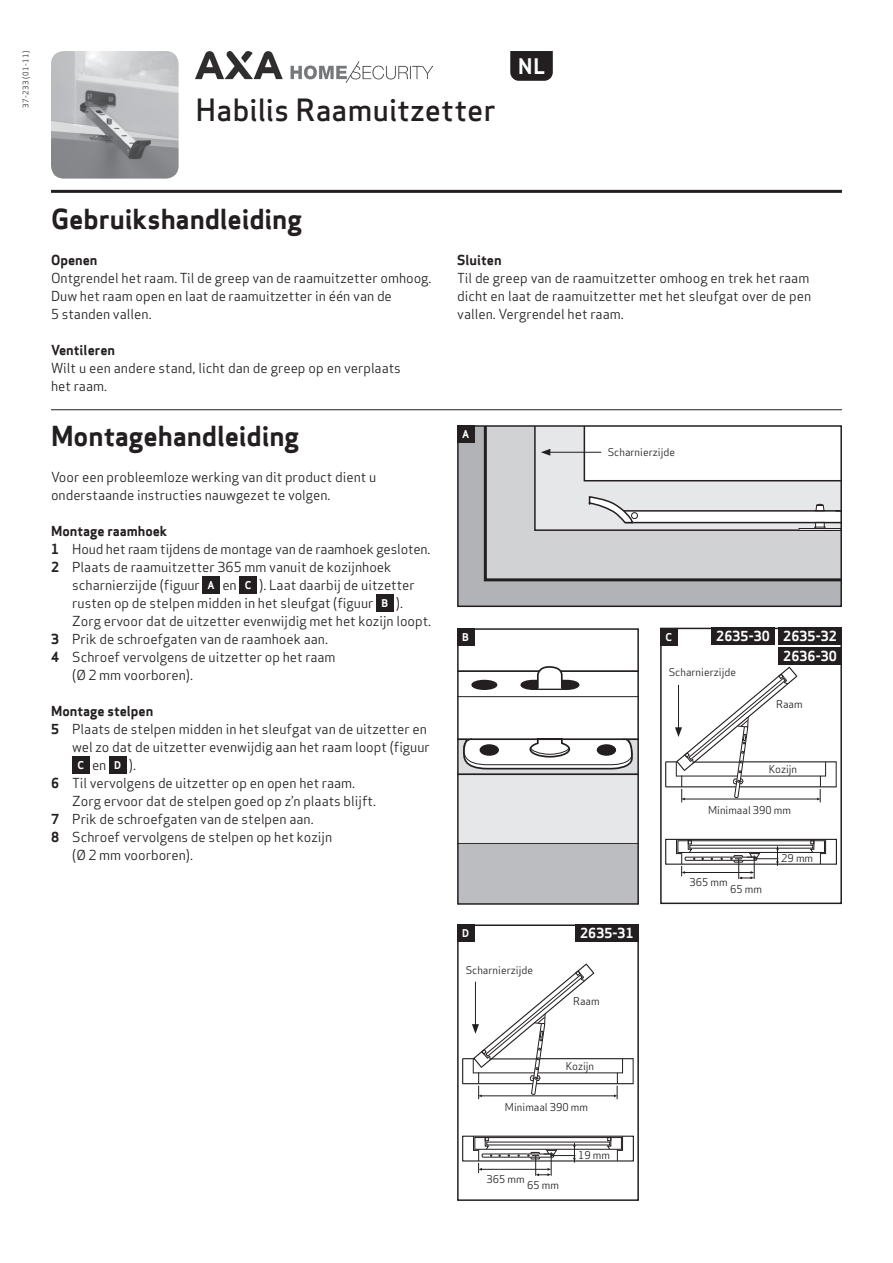
<style>
.page{position:relative;width:893px;height:1263px;background:#fff}
.page>*{position:absolute;margin:0;border:0;box-sizing:border-box;transform-origin:0 0}
.t1{font:500 30px "Apex Sans";letter-spacing:.005em;color:#231f20}
.t2{font:700 27px "Apex Sans";letter-spacing:-.005em;color:#231f20}
.t3{font:700 21px "Apex Sans";color:#fff}
.t4{font:13.5px/18px "Apex Sans";color:#231f20}
.t5{font:700 13.5px "Apex Sans";color:#231f20}
.t6{font:700 13.5px/19.8px "Apex Sans";color:#fff}
.t7{font:10.5px "Apex Sans";color:#231f20}
.t8{font:700 10.5px "Apex Sans";color:#fff}
.t9{font:7.5px "Apex Sans";letter-spacing:.05em;color:#231f20}
.s1{font-weight:700}
.s2{font-weight:700;font-size:10.5px;color:#fff}
</style>
<div class="page">
<hr style="left:51px;top:190px;width:791px;height:3px;background:#231f20">
<img style="left:51px;top:51px;width:128px;height:128px">
<hr style="left:51px;top:409px;width:791px;height:1px;background:#231f20">
<svg style="left:510px;top:51px;width:43px;height:30px"></svg>
<img style="left:196px;top:51px;width:236px;height:31px">
<div style="left:458px;top:426px;width:383px;height:180px;background:#b2b3b7"></div>
<svg style="left:484px;top:428px;width:355px;height:153px;background:#c4c4c6"></svg>
<div style="left:457px;top:425px;width:385px;height:182px;border:2px solid #231f20"></div>
<div style="left:203px;top:577px;width:17px;height:17px;background:#231f20"></div>
<div style="left:239px;top:577px;width:17px;height:17px;background:#231f20"></div>
<div style="left:376px;top:595px;width:17px;height:17px;background:#231f20"></div>
<div style="left:72px;top:757px;width:17px;height:17px;background:#231f20"></div>
<div style="left:109px;top:757px;width:17px;height:17px;background:#231f20"></div>
<div style="left:457px;top:425px;width:17px;height:17px;background:#231f20"></div>
<svg style="left:534px;top:426px;width:307px;height:105px;background:#e4e4e5"></svg>
<div style="left:458px;top:844px;width:180px;height:60px;background:#bcbdc0"></div>
<div style="left:472px;top:681px;width:24px;height:8px;background:#231f20;border-radius:50%"></div>
<div style="left:471px;top:680px;width:26px;height:10px;border:2px solid #231f20;border-radius:50%"></div>
<hr style="left:458px;top:696px;width:180px;height:1px;background:#231f20">
<hr style="left:458px;top:670px;width:180px;height:2px;background:#231f20">
<svg style="left:520px;top:666px;width:60px;height:24px"></svg>
<svg style="left:460px;top:738px;width:176px;height:106px"></svg>
<div style="left:457px;top:628px;width:182px;height:277px;border:2px solid #231f20"></div>
<div style="left:677px;top:840px;width:148px;height:13px;border:1px solid #231f20"></div>
<div style="left:665px;top:839px;width:172px;height:26px;border:1px solid #231f20"></div>
<div style="left:689px;top:845px;width:124px;height:3px;border:1px solid #231f20"></div>
<svg style="left:836px;top:762px;width:1px;height:24px"></svg>
<hr style="left:739px;top:786px;width:98px;height:1px;background:#231f20">
<hr style="left:741px;top:776px;width:80px;height:1px;background:#231f20">
<hr style="left:743px;top:761px;width:94px;height:1px;background:#231f20">
<hr style="left:685px;top:799px;width:132px;height:1px;background:#231f20">
<svg style="left:817px;top:762px;width:9px;height:40px"></svg>
<svg style="left:809px;top:839px;width:17px;height:25px"></svg>
<svg style="left:665px;top:666px;width:134px;height:136px"></svg>
<svg style="left:676px;top:839px;width:103px;height:40px"></svg>
<div style="left:660px;top:628px;width:182px;height:276px;border:2px solid #231f20"></div>
<div style="left:457px;top:628px;width:17px;height:17px;background:#231f20"></div>
<div style="left:660px;top:628px;width:17px;height:17px;background:#231f20"></div>
<div style="left:457px;top:925px;width:17px;height:17px;background:#231f20"></div>
<div style="left:575px;top:924px;width:64px;height:17px;background:#231f20"></div>
<div style="left:474px;top:1137px;width:148px;height:13px;border:1px solid #231f20"></div>
<div style="left:462px;top:1136px;width:172px;height:25px;border:1px solid #231f20"></div>
<svg style="left:633px;top:1059px;width:1px;height:24px"></svg>
<hr style="left:536px;top:1083px;width:98px;height:1px;background:#231f20">
<hr style="left:538px;top:1072px;width:80px;height:1px;background:#231f20">
<hr style="left:540px;top:1058px;width:94px;height:1px;background:#231f20">
<hr style="left:482px;top:1095px;width:132px;height:1px;background:#231f20">
<svg style="left:614px;top:1059px;width:9px;height:40px"></svg>
<svg style="left:606px;top:1135px;width:17px;height:26px"></svg>
<svg style="left:462px;top:963px;width:133px;height:136px"></svg>
<svg style="left:473px;top:1135px;width:103px;height:41px"></svg>
<div style="left:457px;top:924px;width:182px;height:277px;border:2px solid #231f20"></div>
<div style="left:778px;top:628px;width:64px;height:17px;background:#231f20"></div>
<div style="left:778px;top:647px;width:64px;height:17px;background:#231f20"></div>
<div style="left:711px;top:628px;width:64px;height:17px;background:#231f20"></div>
<p class="t9" style="left:20px;top:108px;width:59px;rotate:-90deg">37-233 (01-11)</p>
<h1 class="t1" style="left:196px;top:84px;width:302px">Habilis Raamuitzetter</h1>
<h3 class="t3" style="left:518px;top:52px;width:29px">NL</h3>
<h2 class="t2" style="left:51px;top:201px;width:253px">Gebruikshandleiding</h2>
<p class="t5" style="left:51px;top:251px;width:48px">Openen</p>
<p class="t4" style="left:51px;top:267px;width:382px">Ontgrendel het raam. Til de greep van de raamuitzetter omhoog.<br>Duw het raam open en laat de raamuitzetter in één van de<br>5 standen vallen.</p>
<p class="t5" style="left:51px;top:341px;width:66px">Ventileren</p>
<p class="t4" style="left:51px;top:357px;width:351px">Wilt u een andere stand, licht dan de greep op en verplaats het raam.</p>
<h2 class="t2" style="left:51px;top:418px;width:250px">Montagehandleiding</h2>
<p class="t4" style="left:51px;top:466px;width:327px">Voor een probleemloze werking van dit product dient u onderstaande instructies nauwgezet te volgen.</p>
<p class="t4" style="left:51px;top:520px;width:381px"><span class="s1">Montage raamhoek<br>1</span> Houd het raam tijdens de montage van de raamhoek gesloten.<br><span class="s1">2</span> Plaats de raamuitzetter 365 mm vanuit de kozijnhoek</p>
<p class="t4" style="left:72px;top:574px;width:344px">scharnierzijde (figuur <span class="s2">A</span> en <span class="s2">C</span> ). Laat daarbij de uitzetter</p>
<p class="t4" style="left:72px;top:592px;width:332px">rusten op de stelpen midden in het sleufgat (figuur <span class="s2">B</span> ).</p>
<p class="t4" style="left:72px;top:610px;width:360px">Zorg ervoor dat de uitzetter evenwijdig met het kozijn loopt.</p>
<p class="t4" style="left:51px;top:628px;width:278px"><span class="s1">3</span> Prik de schroefgaten van de raamhoek aan.</p>
<p class="t4" style="left:51px;top:646px;width:286px"><span class="s1">4</span> Schroef vervolgens de uitzetter op het raam</p>
<p class="t4" style="left:72px;top:664px;width:122px">(Ø 2 mm voorboren).</p>
<p class="t5" style="left:51px;top:702px;width:104px">Montage stelpen</p>
<p class="t4" style="left:51px;top:718px;width:377px"><span class="s1">5</span> Plaats de stelpen midden in het sleufgat van de uitzetter en</p>
<p class="t4" style="left:72px;top:736px;width:359px">wel zo dat de uitzetter evenwijdig aan het raam loopt (figuur</p>
<p class="t4" style="left:77px;top:754px;width:60px"><span class="s2">C</span> en <span class="s2">D</span> ).</p>
<p class="t4" style="left:51px;top:772px;width:306px"><span class="s1">6</span> Til vervolgens de uitzetter op en open het raam.</p>
<p class="t4" style="left:72px;top:790px;width:305px">Zorg ervoor dat de stelpen goed op z’n plaats blijft.</p>
<p class="t4" style="left:51px;top:808px;width:264px"><span class="s1">7</span> Prik de schroefgaten van de stelpen aan.</p>
<p class="t4" style="left:51px;top:826px;width:283px"><span class="s1">8</span> Schroef vervolgens de stelpen op het kozijn</p>
<p class="t4" style="left:72px;top:844px;width:122px">(Ø 2 mm voorboren).</p>
<p class="t5" style="left:457px;top:251px;width:46px">Sluiten</p>
<p class="t4" style="left:457px;top:267px;width:356px">Til de greep van de raamuitzetter omhoog en trek het raam dicht en laat de raamuitzetter met het sleufgat over de pen vallen. Vergrendel het raam.</p>
<p class="t8" style="left:462px;top:427px;width:9px">A</p>
<p class="t7" style="left:608px;top:443px;width:69px">Scharnierzijde</p>
<p class="t8" style="left:462px;top:630px;width:8px">B</p>
<p class="t8" style="left:665px;top:630px;width:8px">C</p>
<p class="t6" style="left:716px;top:626px;width:55px">2635-30</p>
<p class="t7" style="left:669px;top:663px;width:69px">Scharnierzijde</p>
<p class="t6" style="left:783px;top:626px;width:55px">2635-32<br>2636-30</p>
<p class="t7" style="left:776px;top:696px;width:28px">Raam</p>
<p class="t7" style="left:769px;top:760px;width:30px">Kozijn</p>
<p class="t7" style="left:708px;top:801px;width:85px">Minimaal 390 mm</p>
<p class="t8" style="left:462px;top:927px;width:9px">D</p>
<p class="t7" style="left:466px;top:962px;width:69px">Scharnierzijde</p>
<p class="t6" style="left:580px;top:923px;width:55px">2635-31</p>
<p class="t7" style="left:573px;top:993px;width:28px">Raam</p>
<p class="t7" style="left:566px;top:1057px;width:30px">Kozijn</p>
<p class="t7" style="left:505px;top:1098px;width:85px">Minimaal 390 mm</p>
<p class="t7" style="left:486px;top:1170px;width:40px">365 mm</p>
<p class="t7" style="left:527px;top:1177px;width:33px">65 mm</p>
<p class="t7" style="left:578px;top:1146px;width:33px">19 mm</p>
<p class="t7" style="left:689px;top:873px;width:40px">365 mm</p>
<p class="t7" style="left:730px;top:880px;width:33px">65 mm</p>
<p class="t7" style="left:781px;top:850px;width:33px">29 mm</p>
</div>
